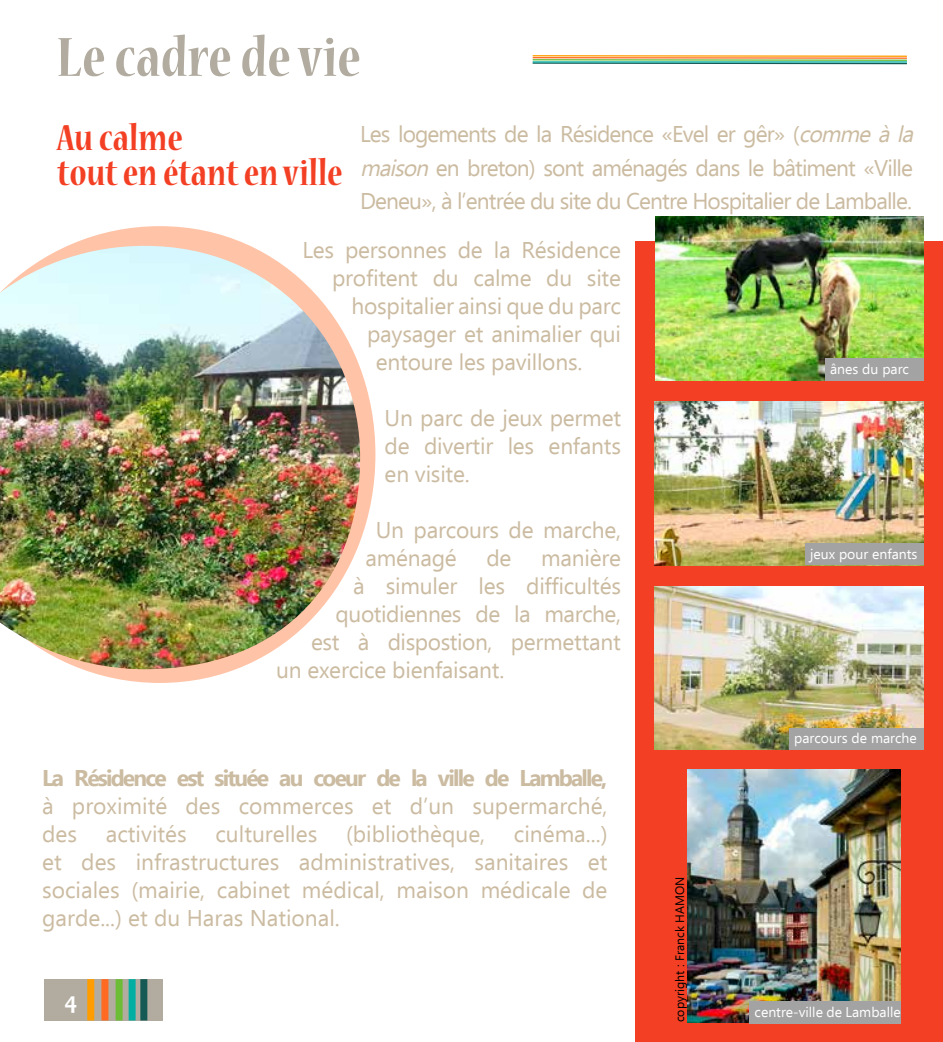
<style>
.page{position:relative;width:943px;height:1042px;background:#fff}
.page>*{position:absolute;margin:0;border:0;box-sizing:border-box;transform-origin:0 0}
.t1{font:700 condensed 61.25px "Nueva Std";color:#b2aca0}
.t2{font:700 condensed 40.25px/35px "Nueva Std";color:#f33f23}
.t3{font:700 24.5px "Candara";color:#fff}
.t4{font:22.75px/28px "Ebrima";letter-spacing:-.01em;color:#cbbba1;text-align:justify}
.t5{font:22.75px/33.2px "Ebrima";letter-spacing:-.04em;color:#cbbba1}
.t6{font:700 22.75px "Ebrima";letter-spacing:-.08em;color:#cbbba1}
.t7{font:14px "Ebrima";color:#fff}
.t8{font:12.25px "Ebrima";color:#000}
.s1{font-style:italic}
</style>
<div class="page">
<div style="left:45px;top:979px;width:118px;height:41px;background:#b2aca0"></div>
<div style="left:101px;top:979px;width:7px;height:41px;background:#ff6a22"></div>
<div style="left:116px;top:979px;width:7px;height:41px;background:#6cbc35"></div>
<div style="left:129px;top:979px;width:7px;height:41px;background:#00afa1"></div>
<div style="left:87px;top:979px;width:7px;height:41px;background:#ff9d00"></div>
<div style="left:140px;top:979px;width:7px;height:41px;background:#145954"></div>
<div style="left:635px;top:242px;width:308px;height:800px;background:#f33f23"></div>
<hr style="left:532px;top:62px;width:374px;height:2px;background:#145954">
<hr style="left:532px;top:55px;width:374px;height:2px;background:#ff9d00">
<hr style="left:532px;top:57px;width:374px;height:2px;background:#ff6a22">
<hr style="left:532px;top:59px;width:374px;height:2px;background:#6cbc35">
<hr style="left:532px;top:61px;width:374px;height:2px;background:#00afa1">
<svg style="left:67px;top:226px;width:308px;height:457px"></svg>
<img style="left:0;top:246px;width:360px;height:423px">
<img style="left:654px;top:401px;width:269px;height:164px">
<img style="left:654px;top:586px;width:269px;height:164px">
<img style="left:687px;top:769px;width:213px;height:253px">
<img style="left:655px;top:216px;width:268px;height:164px">
<div style="left:805px;top:543px;width:118px;height:22px;background:#a3a3a3"></div>
<div style="left:789px;top:728px;width:134px;height:21px;background:#a3a3a3"></div>
<div style="left:749px;top:1001px;width:151px;height:22px;background:#a3a3a3"></div>
<div style="left:825px;top:358px;width:98px;height:22px;background:#a3a3a3"></div>
<h1 class="t1" style="left:56px;top:30px;width:306px">Le cadre de vie</h1>
<h2 class="t2" style="left:57px;top:122px;width:287px">Au calme<br>tout en étant en ville</h2>
<p class="t5" style="left:360px;top:119px;width:562px">Les logements de la Résidence «Evel er gêr» (<span class="s1">commeàla maison</span>en breton) sont aménagés dans le bâtiment «Ville<br>Deneu», à l’entrée du site du Centre Hospitalier de Lamballe.</p>
<p class="t4" style="left:302px;top:237px;width:320px">Les personnes de la Résidence</p>
<p class="t4" style="left:332px;top:265px;width:290px">profitent du calme du site</p>
<p class="t4" style="left:351px;top:293px;width:271px">hospitalier ainsi que du parc</p>
<p class="t4" style="left:367px;top:321px;width:255px">paysager et animalier qui</p>
<p class="t4" style="left:376px;top:349px;width:208px">entoure les pavillons.</p>
<p class="t4" style="left:384px;top:405px;width:238px">Un parc de jeux permet de divertir les enfants en visite.</p>
<p class="t4" style="left:365px;top:517px;width:257px;text-indent:11px">Un parcours de marche, aménagé</p>
<p class="t4" style="left:486px;top:545px;width:27px">de</p>
<p class="t4" style="left:541px;top:545px;width:81px">manière</p>
<p class="t4" style="left:353px;top:573px;width:269px">à simuler les difficultés</p>
<p class="t4" style="left:335px;top:601px;width:287px">quotidiennes de la marche,</p>
<p class="t4" style="left:311px;top:629px;width:311px">est à dispostion, permettant</p>
<p class="t4" style="left:276px;top:657px;width:230px">un exercice bienfaisant.</p>
<p class="t6" style="left:42px;top:761px;width:567px">La Résidence est située au coeur de la ville de Lamballe,</p>
<p class="t4" style="left:42px;top:793px;width:567px">à proximité des commerces et d’un supermarché, des</p>
<p class="t4" style="left:42px;top:821px;width:567px;text-indent:471px">cinéma...) et des infrastructures administratives, sanitaires et sociales (mairie, cabinet médical, maison médicale de garde...) et du Haras National.</p>
<p class="t4" style="left:106px;top:821px;width:82px">activités</p>
<p class="t4" style="left:215px;top:821px;width:103px">culturelles</p>
<p class="t4" style="left:346px;top:821px;width:141px">(bibliothèque,</p>
<p class="t3" style="left:64px;top:986px;width:15px">4</p>
<p class="t8" style="left:671px;top:1022px;width:147px;rotate:-90deg">copyright : Franck HAMON</p>
<p class="t7" style="left:830px;top:359px;width:80px">ânes du parc</p>
<p class="t7" style="left:810px;top:544px;width:109px">jeux pour enfants</p>
<p class="t7" style="left:794px;top:728px;width:124px">parcours de marche</p>
<p class="t7" style="left:754px;top:1002px;width:148px">centre-ville de Lamballe</p>
</div>
